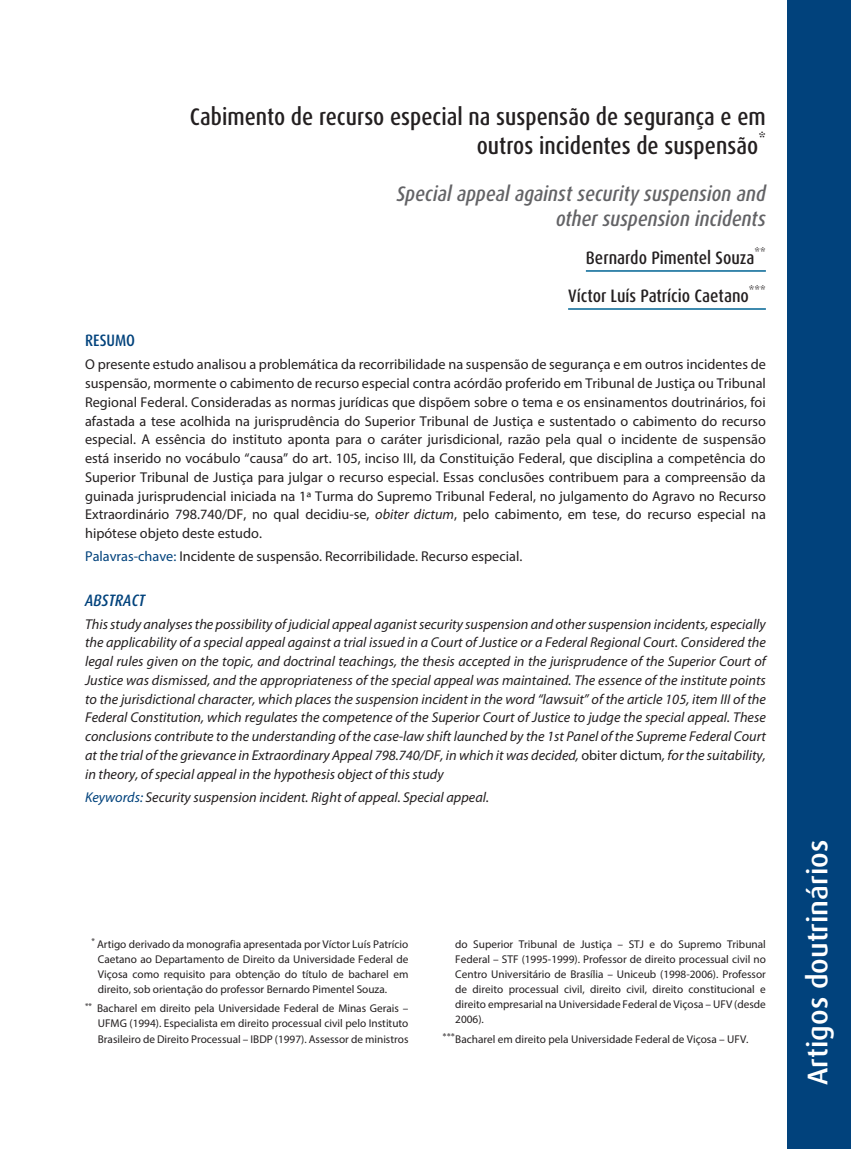
<style>
.page{position:relative;width:851px;height:1149px;background:#fff}
.page>*{position:absolute;margin:0;border:0;box-sizing:border-box;transform-origin:0 0}
.t1{font:500 28.5px "Dax Pro";color:#fff}
._00_-_TÍTULO{font:500 condensed 24px/28.8px "Dax Pro";color:#231f20;text-align:right}
._00_-_Título_em_ingl{font:italic 500 condensed 21px/25.2px "Dax Pro";color:#636366;text-align:right}
._01_-_AUTOR{font:500 condensed 18px "Dax Pro";color:#231f20}
._00_-_Resumo_abstrac{font:italic 500 condensed 16.5px "Dax Pro";color:#01427c}
._00_-_Resumo_abstrac-2{font:500 condensed 16.5px "Dax Pro";color:#01427c}
._03_-_TEXTO_RESUMO{font:italic 14.25px/18.8px "Myriad Pro";color:#231f20;text-align:justify}
._03_-_TEXTO_RESUMO-2{font:14.25px/18.8px "Myriad Pro";color:#231f20;text-align:justify}
._09_-_NOTAS_DOIS_NUM{font:11.25px/15.1px "Myriad Pro";color:#231f20;text-align:justify}
.s1{font-style:italic}
.s2{color:#01427c}
.s3{font-style:normal}
</style>
<div class="page">
<div style="left:787px;top:0;width:63px;height:1148px;background:#01427c"></div>
<hr style="left:585px;top:270px;width:180px;height:1px;background:#006494">
<hr style="left:568px;top:308px;width:197px;height:1px;background:#006494">
<p class="_00_-_TÍTULO" style="left:190px;top:103px;width:577px">Cabimento de recurso especial na suspensão de segurança e em outros incidentes de suspensão<sup>*</sup></p>
<p class="_00_-_Título_em_ingl" style="left:397px;top:181px;width:370px">Special appeal against security suspension and other suspension incidents</p>
<p class="_01_-_AUTOR" style="left:585px;top:246px;width:181px">Bernardo Pimentel Souza<sup>**</sup></p>
<p class="_01_-_AUTOR" style="left:568px;top:284px;width:199px">Víctor Luís Patrício Caetano<sup>***</sup></p>
<p class="_00_-_Resumo_abstrac-2" style="left:85px;top:330px;width:52px">RESUMO</p>
<p class="_03_-_TEXTO_RESUMO-2" style="left:85px;top:355px;width:682px">O presente estudo analisou a problemática da recorribilidade na suspensão de segurança e em outros incidentes de suspensão, mormente o cabimento de recurso especial contra acórdão proferido em Tribunal de Justiça ou Tribunal Regional Federal. Consideradas as normas jurídicas que dispõem sobre o tema e os ensinamentos doutrinários, foi afastada a tese acolhida na jurisprudência do Superior Tribunal de Justiça e sustentado o cabimento do recurso especial. A essência do instituto aponta para o caráter jurisdicional, razão pela qual o incidente de suspensão está inserido no vocábulo “causa” do art. 105, inciso III, da Constituição Federal, que disciplina a competência do Superior Tribunal de Justiça para julgar o recurso especial. Essas conclusões contribuem para a compreensão da guinada jurisprudencial iniciada na 1ª Turma do Supremo Tribunal Federal, no julgamento do Agravo no Recurso Extraordinário 798.740/DF, no qual decidiu-se, <span class="s1">obiter dictum</span>, pelo cabimento, em tese, do recurso especial na hipótese objeto deste estudo.</p>
<p class="_03_-_TEXTO_RESUMO-2" style="left:85px;top:546px;width:438px"><span class="s2">Palavras-chave:</span> Incidente de suspensão. Recorribilidade. Recurso especial.</p>
<p class="_00_-_Resumo_abstrac" style="left:85px;top:589px;width:62px">ABSTRACT</p>
<p class="_03_-_TEXTO_RESUMO" style="left:85px;top:614px;width:682px">This study analyses the possibility of judicial appeal aganist security suspension and other suspension incidents, especially the applicability of a special appeal against a trial issued in a Court of Justice or a Federal Regional Court. Considered the legal rules given on the topic, and doctrinal teachings, the thesis accepted in the jurisprudence of the Superior Court of Justice was dismissed, and the appropriateness of the special appeal was maintained. The essence of the institute points to the jurisdictional character, which places the suspension incident in the word “lawsuit” of the article 105, item III of the Federal Constitution, which regulates the competence of the Superior Court of Justice to judge the special appeal. These conclusions contribute to the understanding of the case-law shift launched by the 1st Panel of the Supreme Federal Court at the trial of the grievance in Extraordinary Appeal 798.740/DF, in which it was decided, <span class="s3">obiter dictum</span>, for the suitability, in theory, of special appeal in the hypothesis object of this study</p>
<p class="_03_-_TEXTO_RESUMO" style="left:85px;top:787px;width:405px"><span class="s2">Keywords:</span> Security suspension incident. Right of appeal. Special appeal.</p>
<p class="_09_-_NOTAS_DOIS_NUM" style="left:98px;top:935px;width:312px;text-indent:-6px"><sup>*</sup> Artigo derivado da monografia apresentada por Víctor Luís Patrício Caetano ao Departamento de Direito da Universidade Federal de Viçosa como requisito para obtenção do título de bacharel em direito, sob orientação do professor Bernardo Pimentel Souza.</p>
<p class="_09_-_NOTAS_DOIS_NUM" style="left:98px;top:1000px;width:312px;text-indent:-13px"><sup>**</sup> Bacharel em direito pela Universidade Federal de Minas Gerais – UFMG (1994). Especialista em direito processual civil pelo Instituto Brasileiro de Direito Processual – IBDP (1997). Assessor de ministros</p>
<p class="_09_-_NOTAS_DOIS_NUM" style="left:455px;top:935px;width:312px">do Superior Tribunal de Justiça – STJ e do Supremo Tribunal Federal – STF (1995-1999). Professor de direito processual civil no Centro Universitário de Brasília – Uniceub (1998-2006). Professor de direito processual civil, direito civil, direito constitucional e direito empresarial na Universidade Federal de Viçosa – UFV (desde 2006).</p>
<p class="_09_-_NOTAS_DOIS_NUM" style="left:442px;top:1030px;width:307px"><sup>***</sup>Bacharel em direito pela Universidade Federal de Viçosa – UFV.</p>
<h1 class="t1" style="left:799px;top:1084px;width:247px;rotate:-90deg">Artigos doutrinários</h1>
</div>
